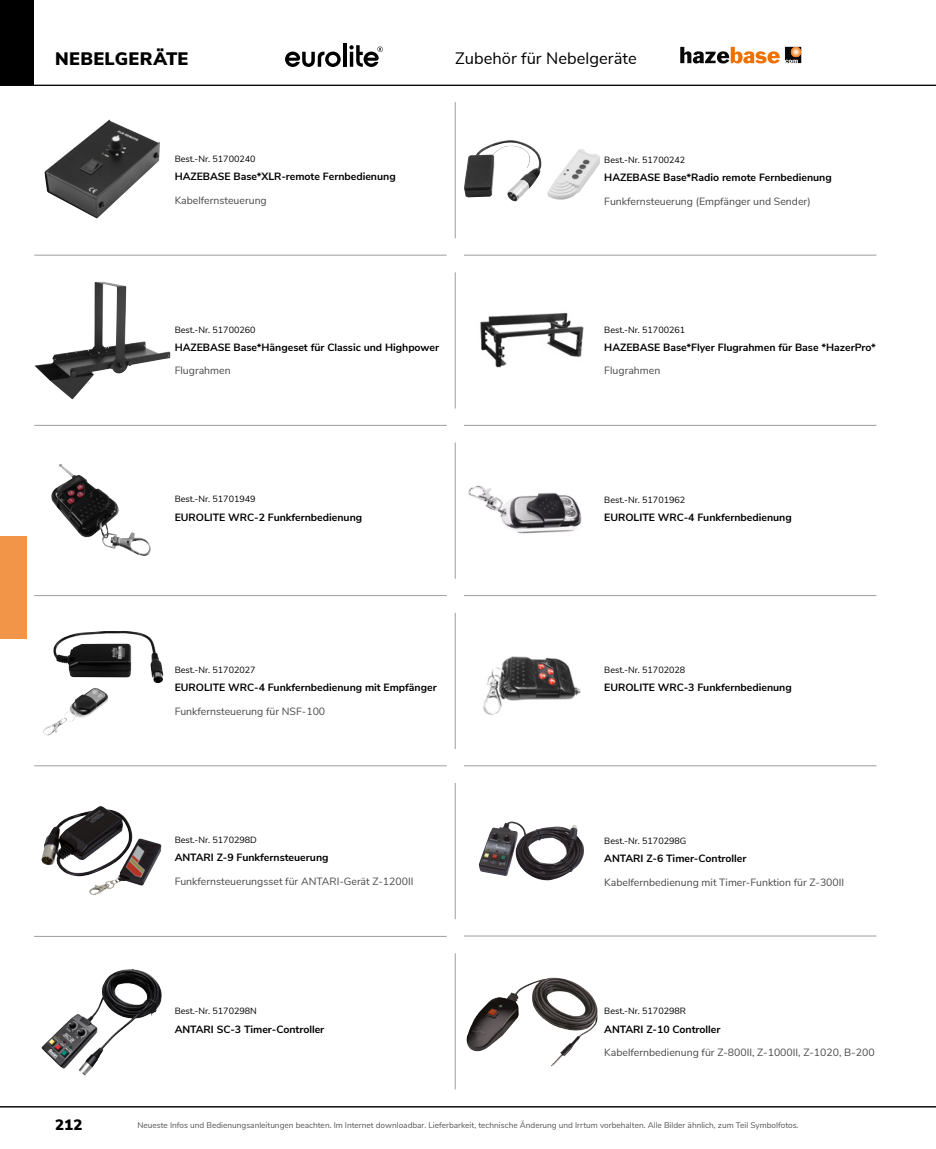
<style>
.page{position:relative;width:936px;height:1149px;background:#fff}
.page>*{position:absolute;margin:0;border:0;box-sizing:border-box;transform-origin:0 0}
.Untergruppe_2{font:900 18px "Nunito Sans";letter-spacing:.02em;color:#000}
.Untergruppe_1{font:16.5px "Nunito Sans";color:#000}
.t1{font:900 15px "Nunito Sans";color:#000}
.Artikel_1spalt{font:700 10.5px "Nunito Sans";color:#000}
.BROT_HEADLINE{font:10.5px "Nunito Sans";color:#494948}
.ARTIKELNUMMER{font:9px "Nunito Sans";color:#000}
.t2{font:8.25px "Nunito Sans";color:#565656}
</style>
<div class="page">
<div style="left:0;top:536px;width:26px;height:102px;background:#f39549"></div>
<svg style="left:680px;top:47px;width:121px;height:16px"></svg>
<img style="left:44px;top:119px;width:116px;height:100px">
<img style="left:464px;top:140px;width:75px;height:61px">
<img style="left:34px;top:281px;width:136px;height:118px">
<img style="left:480px;top:312px;width:104px;height:56px">
<img style="left:51px;top:464px;width:100px;height:92px">
<img style="left:468px;top:485px;width:114px;height:49px">
<img style="left:53px;top:631px;width:100px;height:46px">
<img style="left:483px;top:656px;width:98px;height:59px">
<img style="left:41px;top:806px;width:99px;height:83px">
<img style="left:479px;top:821px;width:105px;height:59px">
<img style="left:41px;top:969px;width:92px;height:106px">
<img style="left:466px;top:977px;width:132px;height:89px">
<svg style="left:285px;top:52px;width:55px;height:15px"></svg>
<hr style="left:343px;top:43px;width:3px;height:24px;background:#000">
<svg style="left:349px;top:45px;width:34px;height:22px"></svg>
<hr style="left:0;top:1106px;width:935px;height:1px;background:#000">
<hr style="left:455px;top:102px;width:1px;height:136px;background:#9c9d9d">
<hr style="left:455px;top:272px;width:1px;height:136px;background:#9c9d9d">
<hr style="left:34px;top:255px;width:412px;height:1px;background:#9c9d9d">
<hr style="left:464px;top:255px;width:412px;height:1px;background:#9c9d9d">
<hr style="left:455px;top:442px;width:1px;height:136px;background:#9c9d9d">
<hr style="left:455px;top:782px;width:1px;height:136px;background:#9c9d9d">
<hr style="left:455px;top:612px;width:1px;height:136px;background:#9c9d9d">
<hr style="left:455px;top:952px;width:1px;height:137px;background:#9c9d9d">
<hr style="left:34px;top:425px;width:412px;height:1px;background:#9c9d9d">
<hr style="left:464px;top:425px;width:412px;height:1px;background:#9c9d9d">
<hr style="left:34px;top:595px;width:412px;height:1px;background:#9c9d9d">
<hr style="left:464px;top:595px;width:412px;height:1px;background:#9c9d9d">
<hr style="left:34px;top:765px;width:412px;height:1px;background:#9c9d9d">
<hr style="left:464px;top:765px;width:412px;height:1px;background:#9c9d9d">
<hr style="left:34px;top:935px;width:412px;height:1px;background:#9c9d9d">
<hr style="left:464px;top:935px;width:412px;height:1px;background:#9c9d9d">
<hr style="left:0;top:85px;width:935px;height:1px;background:#000">
<div style="left:0;top:0;width:34px;height:85px;background:#000"></div>
<p class="Untergruppe_2" style="left:55px;top:45px;width:134px">NEBELGERÄTE</p>
<p class="Untergruppe_1" style="left:455px;top:46px;width:183px">Zubehör für Nebelgeräte</p>
<p class="ARTIKELNUMMER" style="left:175px;top:152px;width:82px">Best.-Nr. 51700240</p>
<p class="Artikel_1spalt" style="left:175px;top:169px;width:222px">HAZEBASE Base*XLR-remote Fernbedienung</p>
<p class="BROT_HEADLINE" style="left:175px;top:192px;width:94px">Kabelfernsteuerung</p>
<p class="ARTIKELNUMMER" style="left:175px;top:323px;width:82px">Best.-Nr. 51700260</p>
<p class="Artikel_1spalt" style="left:175px;top:339px;width:266px">HAZEBASE Base*Hängeset für Classic und Highpower</p>
<p class="BROT_HEADLINE" style="left:175px;top:363px;width:57px">Flugrahmen</p>
<p class="ARTIKELNUMMER" style="left:175px;top:492px;width:82px">Best.-Nr. 51701949</p>
<p class="Artikel_1spalt" style="left:175px;top:509px;width:189px">EUROLITE WRC-2 Funkfernbedienung</p>
<p class="ARTIKELNUMMER" style="left:175px;top:662px;width:82px">Best.-Nr. 51702027</p>
<p class="Artikel_1spalt" style="left:175px;top:679px;width:263px">EUROLITE WRC-4 Funkfernbedienung mit Empfänger</p>
<p class="BROT_HEADLINE" style="left:175px;top:703px;width:152px">Funkfernsteuerung für NSF-100</p>
<p class="ARTIKELNUMMER" style="left:175px;top:832px;width:84px">Best.-Nr. 5170298D</p>
<p class="Artikel_1spalt" style="left:175px;top:849px;width:155px">ANTARI Z-9 Funkfernsteuerung</p>
<p class="BROT_HEADLINE" style="left:175px;top:873px;width:240px">Funkfernsteuerungsset für ANTARI-Gerät Z-1200II</p>
<p class="ARTIKELNUMMER" style="left:175px;top:1004px;width:84px">Best.-Nr. 5170298N</p>
<p class="Artikel_1spalt" style="left:175px;top:1021px;width:151px">ANTARI SC-3 Timer-Controller</p>
<p class="ARTIKELNUMMER" style="left:604px;top:153px;width:82px">Best.-Nr. 51700242</p>
<p class="Artikel_1spalt" style="left:604px;top:170px;width:229px">HAZEBASE Base*Radio remote Fernbedienung</p>
<p class="BROT_HEADLINE" style="left:604px;top:193px;width:208px">Funkfernsteuerung (Empfänger und Sender)</p>
<p class="ARTIKELNUMMER" style="left:604px;top:323px;width:82px">Best.-Nr. 51700261</p>
<p class="Artikel_1spalt" style="left:604px;top:339px;width:273px">HAZEBASE Base*Flyer Flugrahmen für Base *HazerPro*</p>
<p class="BROT_HEADLINE" style="left:604px;top:363px;width:57px">Flugrahmen</p>
<p class="ARTIKELNUMMER" style="left:604px;top:493px;width:82px">Best.-Nr. 51701962</p>
<p class="Artikel_1spalt" style="left:604px;top:510px;width:189px">EUROLITE WRC-4 Funkfernbedienung</p>
<p class="ARTIKELNUMMER" style="left:604px;top:662px;width:82px">Best.-Nr. 51702028</p>
<p class="Artikel_1spalt" style="left:604px;top:679px;width:189px">EUROLITE WRC-3 Funkfernbedienung</p>
<p class="ARTIKELNUMMER" style="left:604px;top:833px;width:84px">Best.-Nr. 5170298G</p>
<p class="Artikel_1spalt" style="left:604px;top:850px;width:144px">ANTARI Z-6 Timer-Controller</p>
<p class="BROT_HEADLINE" style="left:604px;top:873px;width:241px">Kabelfernbedienung mit Timer-Funktion für Z-300II</p>
<p class="ARTIKELNUMMER" style="left:604px;top:1004px;width:83px">Best.-Nr. 5170298R</p>
<p class="Artikel_1spalt" style="left:604px;top:1021px;width:118px">ANTARI Z-10 Controller</p>
<p class="BROT_HEADLINE" style="left:604px;top:1044px;width:272px">Kabelfernbedienung für Z-800II, Z-1000II, Z-1020, B-200</p>
<h3 class="t1" style="left:55px;top:1113px;width:29px">212</h3>
<p class="t2" style="left:137px;top:1118px;width:662px">Neueste Infos und Bedienungsanleitungen beachten. Im Internet downloadbar. Lieferbarkeit, technische Änderung und Irrtum vorbehalten. Alle Bilder ähnlich, zum Teil Symbolfotos.</p>
</div>
